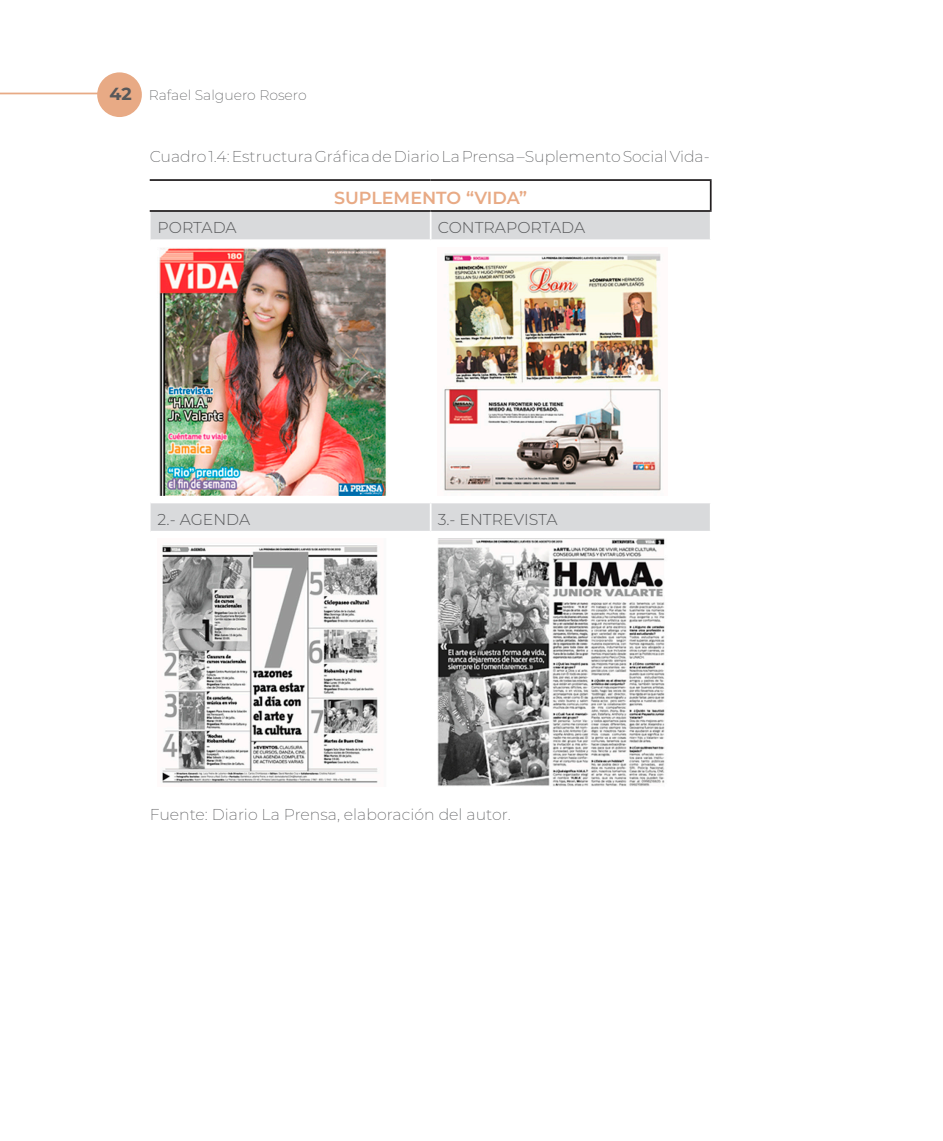
<style>
.page{position:relative;width:943px;height:1141px;background:#fff}
.page>*{position:absolute;margin:0;border:0;box-sizing:border-box;transform-origin:0 0}
.Tema_de_los_cuadros{font:600 17.5px "Montserrat";color:#e8aa85}
.pie_de_foto{font:200 15.75px "Montserrat";color:#57585a}
.body_cuadros{font:300 15.75px "Montserrat";color:#57585a}
.t1{font:200 14px "Montserrat";color:#57585a}
.s1{font-weight:700;font-size:17.5px}
</style>
<div class="page">
<div style="left:97px;top:72px;width:45px;height:45px;background:#e8aa85;border-radius:50%"></div>
<hr style="left:0;top:93px;width:98px;height:1px;background:#e8aa85">
<svg style="left:151px;top:212px;width:559px;height:319px"></svg>
<hr style="left:150px;top:179px;width:280px;height:2px;background:#231f20">
<hr style="left:430px;top:179px;width:281px;height:2px;background:#231f20">
<hr style="left:430px;top:241px;width:1px;height:261px;background:#fff">
<hr style="left:150px;top:210px;width:280px;height:2px;background:#231f20">
<hr style="left:430px;top:210px;width:281px;height:2px;background:#231f20">
<svg style="left:430px;top:212px;width:1px;height:27px"></svg>
<svg style="left:710px;top:181px;width:1px;height:31px"></svg>
<hr style="left:151px;top:239px;width:279px;height:2px;background:#fff">
<hr style="left:430px;top:239px;width:281px;height:2px;background:#fff">
<hr style="left:151px;top:502px;width:279px;height:1px;background:#fff">
<hr style="left:430px;top:502px;width:281px;height:1px;background:#fff">
<svg style="left:430px;top:503px;width:1px;height:28px"></svg>
<img style="left:158px;top:247px;width:229px;height:248px">
<img style="left:437px;top:247px;width:230px;height:248px">
<img style="left:162px;top:545px;width:216px;height:238px">
<img style="left:437px;top:539px;width:228px;height:248px">
<p class="t1" style="left:110px;top:85px;width:199px"><span class="s1">42</span> Rafael Salguero Rosero</p>
<p class="pie_de_foto" style="left:150px;top:146px;width:561px">Cuadro 1.4: Estructura Gráfica de Diario La Prensa –Suplemento Social Vida-</p>
<p class="Tema_de_los_cuadros" style="left:334px;top:185px;width:195px">SUPLEMENTO “VIDA”</p>
<p class="body_cuadros" style="left:158px;top:217px;width:81px">PORTADA</p>
<p class="body_cuadros" style="left:437px;top:217px;width:149px">CONTRAPORTADA</p>
<p class="body_cuadros" style="left:158px;top:508px;width:94px">2.- AGENDA</p>
<p class="body_cuadros" style="left:437px;top:508px;width:121px">3.- ENTREVISTA</p>
<p class="pie_de_foto" style="left:150px;top:804px;width:362px">Fuente: Diario La Prensa, elaboración del autor.</p>
</div>
